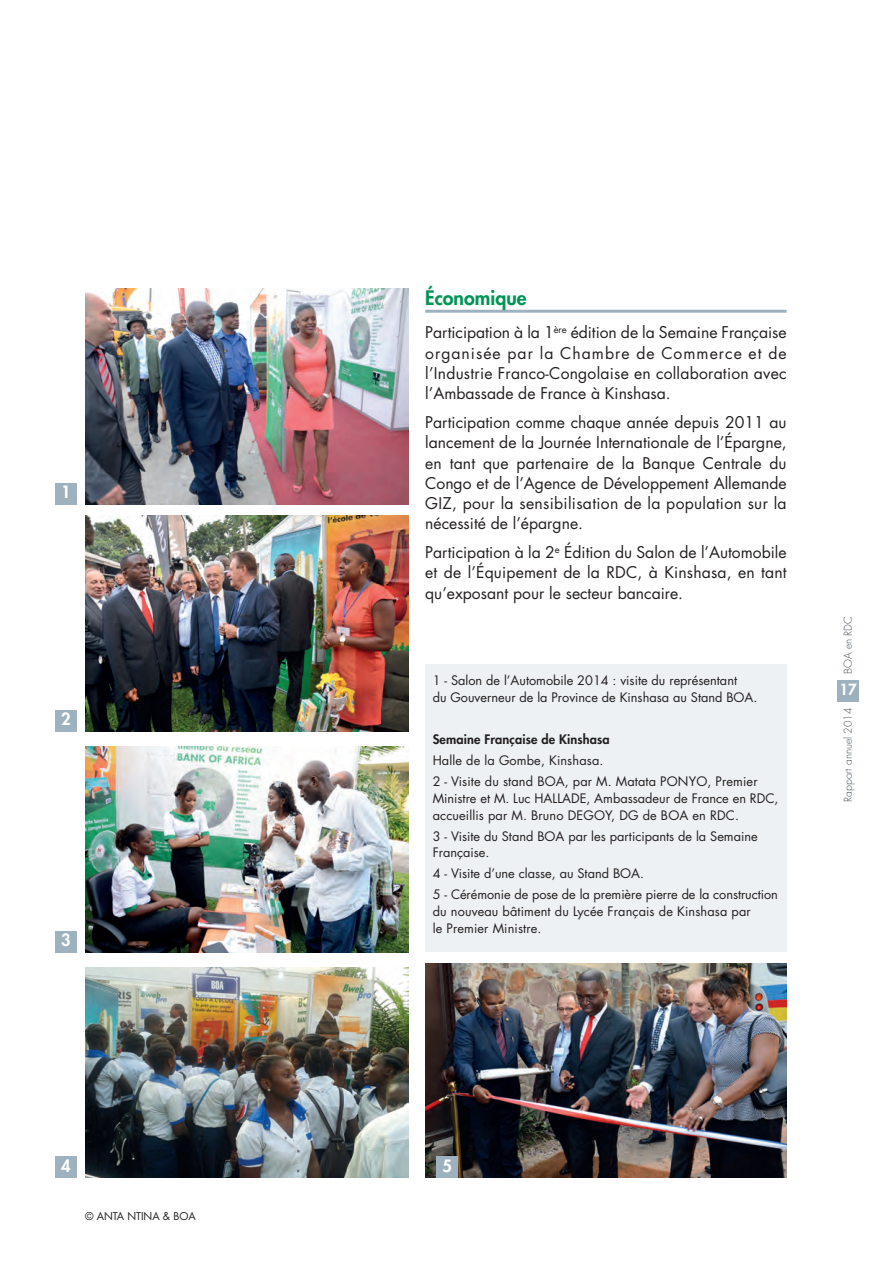
<style>
.page{position:relative;width:893px;height:1263px;background:#fff}
.page>*{position:absolute;margin:0;border:0;box-sizing:border-box;transform-origin:0 0}
.t1{font:800 19.5px "Futura";color:#009554}
.t2{font:800 16.5px "Futura";color:#fff}
.t3{font:15.75px/20.2px "Futura";color:#231f20;text-align:justify}
.t4{font:800 15px "Futura";color:#fff}
.t5{font:12.75px/16.8px "Futura";color:#231f20}
.t6{font:800 12.75px "Futura";letter-spacing:.01em;color:#231f20}
.t7{font:300 10.5px "Futura";color:#475359}
.t8{font:10.5px "Futura";color:#231f20}
</style>
<div class="page">
<div style="left:837px;top:680px;width:22px;height:22px;background:#9db2be"></div>
<hr style="left:425px;top:310px;width:362px;height:3px;background:#9db2be">
<img style="left:85px;top:746px;width:323px;height:206px">
<img style="left:425px;top:964px;width:362px;height:214px">
<img style="left:85px;top:515px;width:323px;height:216px">
<img style="left:85px;top:968px;width:323px;height:210px">
<div style="left:55px;top:710px;width:22px;height:21px;background:#9db2be"></div>
<img style="left:85px;top:288px;width:323px;height:216px">
<div style="left:55px;top:483px;width:22px;height:21px;background:#9db2be"></div>
<div style="left:55px;top:931px;width:22px;height:21px;background:#9db2be"></div>
<div style="left:55px;top:1156px;width:22px;height:22px;background:#9db2be"></div>
<div style="left:437px;top:1157px;width:21px;height:21px;background:#9db2be"></div>
<div style="left:425px;top:665px;width:362px;height:287px;background:#edf1f3"></div>
<p class="t2" style="left:61px;top:484px;width:11px">1</p>
<p class="t2" style="left:61px;top:711px;width:11px">2</p>
<p class="t2" style="left:61px;top:932px;width:11px">3</p>
<p class="t1" style="left:425px;top:288px;width:103px">Économique</p>
<p class="t3" style="left:425px;top:324px;width:363px">Participation à la 1<sup>ère</sup> édition de la Semaine Française organisée par la Chambre de Commerce et de l’Industrie Franco-Congolaise en collaboration avec l’Ambassade de France à Kinshasa.</p>
<p class="t3" style="left:425px;top:413px;width:363px">Participation comme chaque année depuis 2011 au lancement de la Journée Internationale de l’Épargne, en tant que partenaire de la Banque Centrale du Congo et de l’Agence de Développement Allemande GIZ, pour la sensibilisation de la population sur la nécessité de l’épargne.</p>
<p class="t3" style="left:425px;top:543px;width:363px">Participation à la 2<sup>e</sup> Édition du Salon de l’Automobile et de l’Équipement de la RDC, à Kinshasa, en tant qu’exposant pour le secteur bancaire.</p>
<p class="t5" style="left:433px;top:673px;width:326px">1 - Salon de l’Automobile 2014 : visite du représentant<br>du Gouverneur de la Province de Kinshasa au Stand BOA.</p>
<p class="t6" style="left:433px;top:733px;width:179px">Semaine Française de Kinshasa</p>
<p class="t5" style="left:433px;top:751px;width:326px;line-height:21px">Halle de la Gombe, Kinshasa.<br>2 - Visite du stand BOA, par M. Matata PONYO, Premier</p>
<p class="t5" style="left:433px;top:791px;width:347px">Ministre et M. Luc HALLADE, Ambassadeur de France en RDC, accueillis par M. Bruno DEGOY, DG de BOA en RDC.</p>
<p class="t5" style="left:433px;top:829px;width:327px">3 - Visite du Stand BOA par les participants de la Semaine<br>Française.</p>
<p class="t5" style="left:433px;top:864px;width:347px;line-height:21px">4 - Visite d’une classe, au Stand BOA.<br>5 - Cérémonie de pose de la première pierre de la construction</p>
<p class="t5" style="left:433px;top:904px;width:320px">du nouveau bâtiment du Lycée Français de Kinshasa par le Premier Ministre.</p>
<p class="t7" style="left:843px;top:674px;width:59px;rotate:-90deg">BOA en RDC</p>
<p class="t7" style="left:843px;top:802px;width:95px;rotate:-90deg">Rapport annuel 2014</p>
<p class="t4" style="left:839px;top:683px;width:19px">17</p>
<p class="t2" style="left:61px;top:1158px;width:11px">4</p>
<p class="t2" style="left:442px;top:1158px;width:11px">5</p>
<p class="t8" style="left:85px;top:1211px;width:112px">© ANTA NTINA &amp; BOA</p>
</div>
